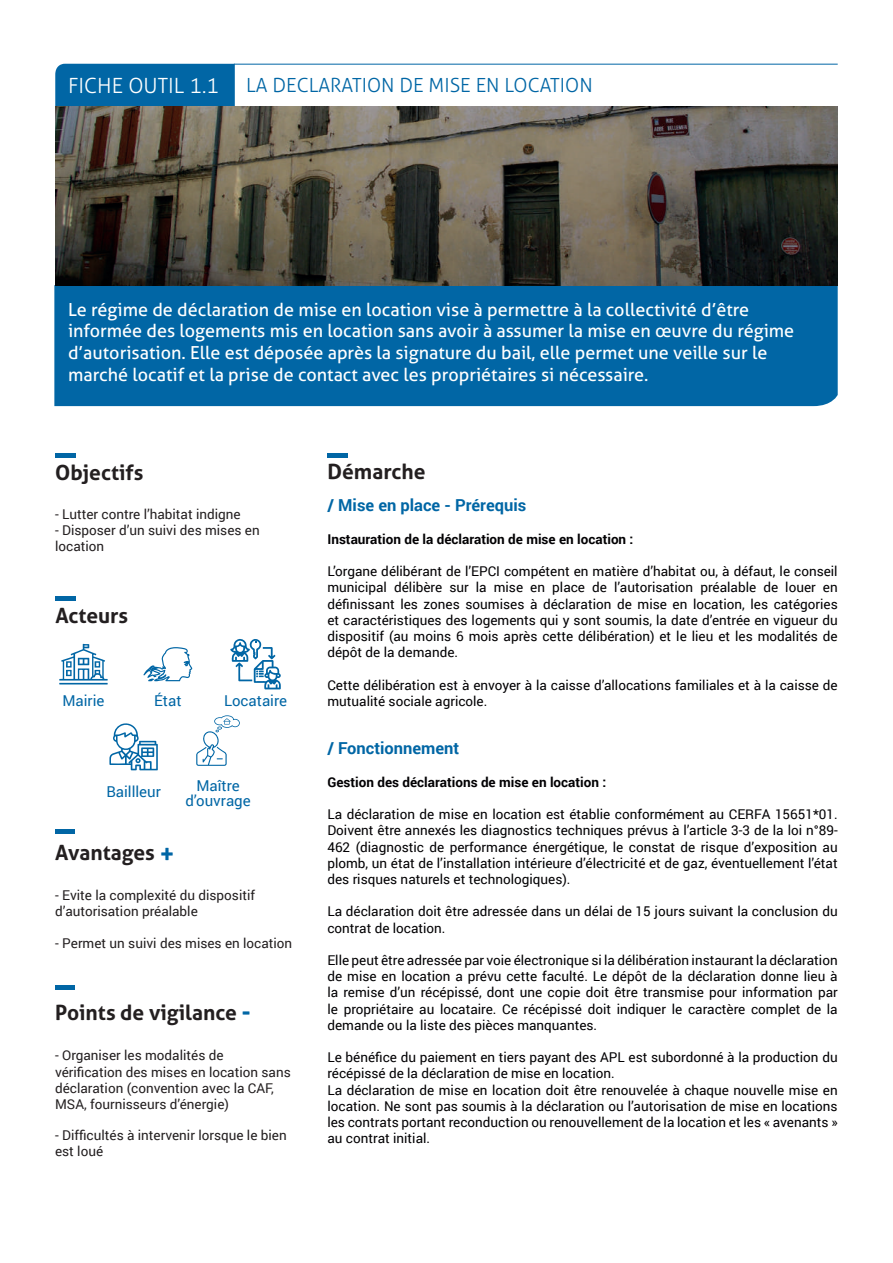
<style>
.page{position:relative;width:893px;height:1263px;background:#fff}
.page>*{position:absolute;margin:0;border:0;box-sizing:border-box;transform-origin:0 0}
.t1{font:700 21px "Aller";color:#231f20}
.t2{font:300 21px "Aller";color:#fff}
.t3{font:300 19.5px "Aller";color:#0166a5}
.t4{font:18px/21.6px "Aller";color:#fff}
.t5{font:700 16.5px "Roboto";color:#0166a5}
.t6{font:15px/15px "Roboto";color:#0166a5;text-align:center}
.t7{font:13.5px/16.2px "Roboto";color:#020003;text-align:justify}
.t8{font:13.5px/16.2px "Roboto";color:#231f20}
.t9{font:700 13.5px "Roboto";color:#020003}
.s1{font-size:25.5px;color:#0166a5}
</style>
<div class="page">
<div style="left:55px;top:64px;width:180px;height:42px;background:#0166a5"></div>
<hr style="left:234px;top:64px;width:604px;height:1px;background:#0166a5">
<div style="left:54px;top:285px;width:784px;height:121px;background:#0166a5"></div>
<img style="left:55px;top:106px;width:783px;height:179px">
<div style="left:328px;top:453px;width:20px;height:5px;background:#0166a5"></div>
<div style="left:55px;top:453px;width:20px;height:5px;background:#0166a5"></div>
<div style="left:55px;top:829px;width:20px;height:5px;background:#0166a5"></div>
<hr style="left:55px;top:985px;width:20px;height:4px;background:#0166a5">
<div style="left:55px;top:596px;width:20px;height:5px;background:#0166a5"></div>
<svg style="left:230px;top:639px;width:51px;height:50px"></svg>
<svg style="left:143px;top:647px;width:49px;height:34px"></svg>
<svg style="left:59px;top:644px;width:49px;height:40px"></svg>
<svg style="left:109px;top:723px;width:49px;height:47px"></svg>
<svg style="left:196px;top:715px;width:44px;height:51px"></svg>
<h1 class="t2" style="left:68px;top:73px;width:153px">FICHE OUTIL 1.1</h1>
<h2 class="t3" style="left:246px;top:73px;width:348px">LA DECLARATION DE MISE EN LOCATION</h2>
<p class="t4" style="left:68px;top:299px;width:728px">Le régime de déclaration de mise en location vise à permettre à la collectivité d’être informée des logements mis en location sans avoir à assumer la mise en œuvre du régime d’autorisation. Elle est déposée après la signature du bail, elle permet une veille sur le marché locatif et la prise de contact avec les propriétaires si nécessaire.</p>
<h1 class="t1" style="left:55px;top:459px;width:90px">Objectifs</h1>
<p class="t8" style="left:55px;top:505px;width:187px">- Lutter contre l’habitat indigne</p>
<p class="t8" style="left:55px;top:522px;width:206px">- Disposer d’un suivi des mises en location</p>
<h1 class="t1" style="left:55px;top:602px;width:74px">Acteurs</h1>
<p class="t6" style="left:62px;top:692px;width:44px">Mairie</p>
<p class="t6" style="left:154px;top:692px;width:29px">État</p>
<p class="t6" style="left:224px;top:693px;width:64px">Locataire</p>
<p class="t6" style="left:106px;top:784px;width:56px">Baillleur</p>
<p class="t6" style="left:185px;top:778px;width:67px">Maître d’ouvrage</p>
<h1 class="t1" style="left:55px;top:839px;width:121px">Avantages <span class="s1">+</span></h1>
<p class="t8" style="left:55px;top:886px;width:201px">- Evite la complexité du dispositif d’autorisation préalable</p>
<p class="t8" style="left:55px;top:935px;width:239px">- Permet un suivi des mises en location</p>
<h1 class="t1" style="left:55px;top:999px;width:197px">Points de vigilance <span class="s1">-</span></h1>
<p class="t8" style="left:55px;top:1047px;width:237px">- Organiser les modalités de vérification des mises en location sans déclaration (convention avec la CAF, MSA, fournisseurs d’énergie)</p>
<p class="t8" style="left:55px;top:1126px;width:233px">- Difficultés à intervenir lorsque le bien est loué</p>
<h1 class="t1" style="left:327px;top:459px;width:100px">Démarche</h1>
<p class="t5" style="left:327px;top:494px;width:200px">/ Mise en place - Prérequis</p>
<p class="t9" style="left:327px;top:529px;width:307px">Instauration de la déclaration de mise en location :</p>
<p class="t7" style="left:327px;top:563px;width:512px">L’organe délibérant de l’EPCI compétent en matière d’habitat ou, à défaut, le conseil municipal délibère sur la mise en place de l’autorisation préalable de louer en définissant les zones soumises à déclaration de mise en location, les catégories et caractéristiques des logements qui y sont soumis, la date d’entrée en vigueur du dispositif (au moins 6 mois après cette délibération) et le lieu et les modalités de dépôt de la demande.</p>
<p class="t7" style="left:327px;top:676px;width:512px">Cette délibération est à envoyer à la caisse d’allocations familiales et à la caisse de mutualité sociale agricole.</p>
<p class="t5" style="left:327px;top:737px;width:133px">/ Fonctionnement</p>
<p class="t9" style="left:327px;top:772px;width:280px">Gestion des déclarations de mise en location :</p>
<p class="t7" style="left:327px;top:806px;width:512px">La déclaration de mise en location est établie conformément au CERFA 15651*01.<br>Doivent être annexés les diagnostics techniques prévus à l’article 3-3 de la loi n°89- 462 (diagnostic de performance énergétique, le constat de risque d’exposition au plomb, un état de l’installation intérieure d’électricité et de gaz, éventuellement l’état des risques naturels et technologiques).</p>
<p class="t7" style="left:327px;top:903px;width:512px">La déclaration doit être adressée dans un délai de 15 jours suivant la conclusion du contrat de location.</p>
<p class="t7" style="left:327px;top:952px;width:512px">Elle peut être adressée par voie électronique si la délibération instaurant la déclaration de mise en location a prévu cette faculté. Le dépôt de la déclaration donne lieu à la remise d’un récépissé, dont une copie doit être transmise pour information par le propriétaire au locataire. Ce récépissé doit indiquer le caractère complet de la demande ou la liste des pièces manquantes.</p>
<p class="t7" style="left:327px;top:1049px;width:512px;text-align:left">Le bénéfice du paiement en tiers payant des APL est subordonné à la production du récépissé de la déclaration de mise en location.<br>La déclaration de mise en location doit être renouvelée à chaque nouvelle mise en location. Ne sont pas soumis à la déclaration ou l’autorisation de mise en locations les contrats portant reconduction ou renouvellement de la location et les « avenants » au contrat initial.</p>
</div>
